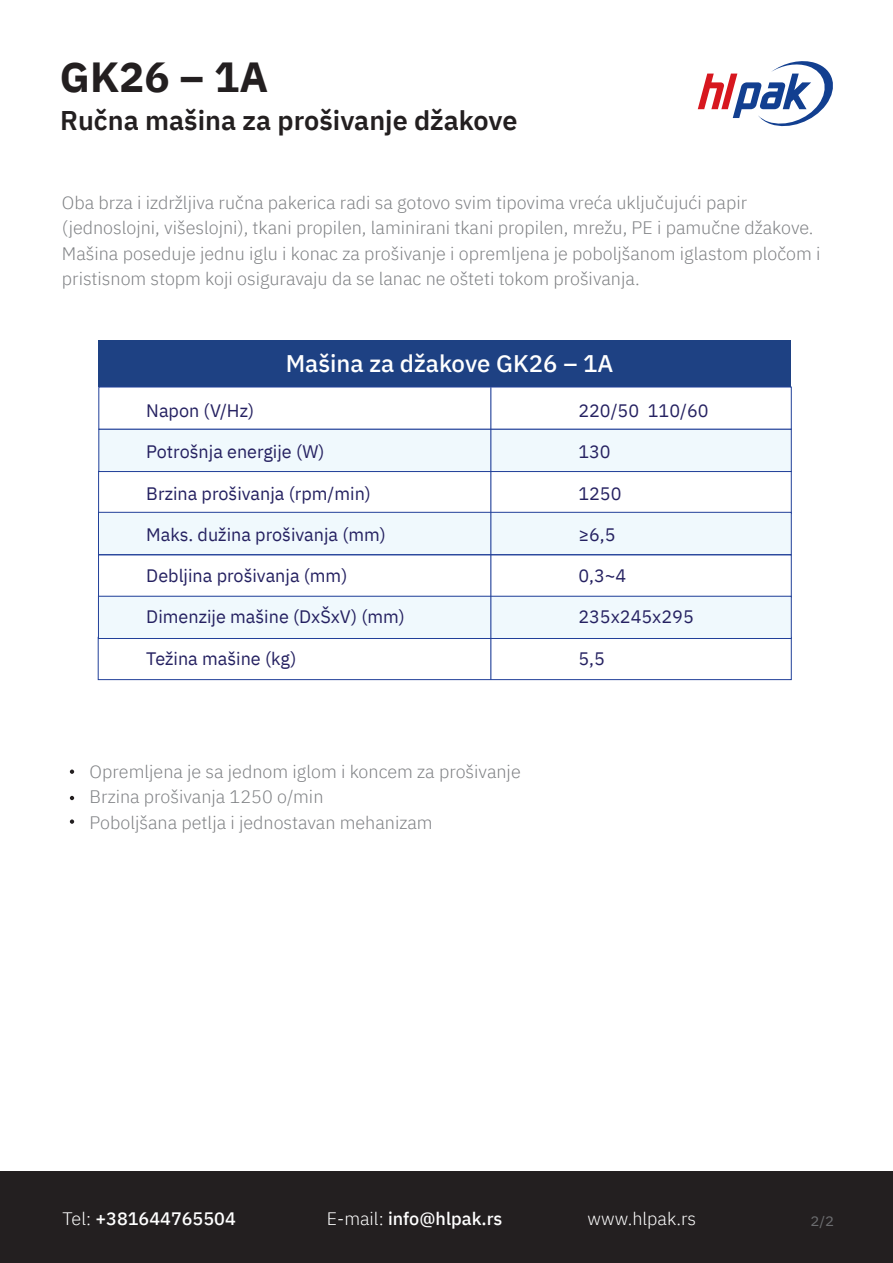
<style>
.page{position:relative;width:893px;height:1263px;background:#fff}
.page>*{position:absolute;margin:0;border:0;box-sizing:border-box;transform-origin:0 0}
.t1{font:700 42px "IBM Plex Sans";color:#231f20}
.t2{font:600 27px "IBM Plex Sans";color:#231f20}
.t3{font:500 24px "IBM Plex Sans";color:#fff}
.t4{font:300 18px/25.5px "IBM Plex Sans";color:#808285}
.t5{font:18px "IBM Plex Sans";color:#252161}
.t6{font:500 18px "IBM Plex Sans";color:#fff}
.t7{font:300 18px "IBM Plex Sans";color:#fff}
.t8{font:13.8px "IBM Plex Sans";color:#6c6d70;scale:1.09 1}
.s1{font-weight:300}
</style>
<div class="page">
<svg style="left:698px;top:61px;width:135px;height:66px"></svg>
<div style="left:0;top:1171px;width:893px;height:92px;background:#231f20"></div>
<svg style="left:70px;top:769px;width:4px;height:5px"></svg>
<svg style="left:70px;top:796px;width:4px;height:4px"></svg>
<svg style="left:70px;top:819px;width:4px;height:5px"></svg>
<div style="left:99px;top:340px;width:692px;height:47px;background:#1e4183"></div>
<div style="left:98px;top:429px;width:694px;height:43px;background:#f0f9fd;border:1px solid #214099"></div>
<div style="left:98px;top:637px;width:694px;height:43px;background:#fff;border:1px solid #214099"></div>
<div style="left:98px;top:596px;width:694px;height:43px;background:#f0f9fd;border:1px solid #214099"></div>
<div style="left:98px;top:512px;width:694px;height:43px;background:#f0f9fd;border:1px solid #214099"></div>
<hr style="left:490px;top:387px;width:1px;height:293px;background:#214099">
<h1 class="t1" style="left:60px;top:43px;width:210px">GK26 – 1A</h1>
<h2 class="t2" style="left:60px;top:99px;width:459px">Ručna mašina za prošivanje džakove</h2>
<p class="t4" style="left:62px;top:188px;width:760px">Oba brza i izdržljiva ručna pakerica radi sa gotovo svim tipovima vreća uključujući papir (jednoslojni, višeslojni), tkani propilen, laminirani tkani propilen, mrežu, PE i pamučne džakove.<br>Mašina poseduje jednu iglu i konac za prošivanje i opremljena je poboljšanom iglastom pločom i pristisnom stopm koji osiguravaju da se lanac ne ošteti tokom prošivanja.</p>
<h3 class="t3" style="left:286px;top:345px;width:329px">Mašina za džakove GK26 – 1A</h3>
<p class="t5" style="left:146px;top:397px;width:109px">Napon (V/Hz)</p>
<p class="t5" style="left:578px;top:397px;width:132px">220/50 110/60</p>
<p class="t5" style="left:146px;top:438px;width:180px">Potrošnja energije (W)</p>
<p class="t5" style="left:578px;top:438px;width:34px">130</p>
<p class="t5" style="left:146px;top:479px;width:226px">Brzina prošivanja (rpm/min)</p>
<p class="t5" style="left:578px;top:479px;width:45px">1250</p>
<p class="t5" style="left:146px;top:521px;width:241px">Maks. dužina prošivanja (mm)</p>
<p class="t5" style="left:578px;top:521px;width:39px">≥6,5</p>
<p class="t5" style="left:146px;top:562px;width:203px">Debljina prošivanja (mm)</p>
<p class="t5" style="left:578px;top:562px;width:50px">0,3~4</p>
<p class="t5" style="left:146px;top:603px;width:260px">Dimenzije mašine (DxŠxV) (mm)</p>
<p class="t5" style="left:578px;top:603px;width:117px">235x245x295</p>
<p class="t5" style="left:146px;top:644px;width:152px">Težina mašine (kg)</p>
<p class="t5" style="left:578px;top:644px;width:28px">5,5</p>
<p class="t4" style="left:90px;top:757px;width:433px">Opremljena je sa jednom iglom i koncem za prošivanje<br>Brzina prošivanja 1250 o/min<br>Poboljšana petlja i jednostavan mehanizam</p>
<p class="t6" style="left:63px;top:1204px;width:175px"><span class="s1">Tel:</span> +381644765504</p>
<p class="t6" style="left:327px;top:1204px;width:177px"><span class="s1">E-mail:</span> info@hlpak.rs</p>
<p class="t7" style="left:588px;top:1205px;width:110px">www.hlpak.rs</p>
<p class="t8" style="left:810px;top:1211px;width:23px">2/2</p>
</div>
